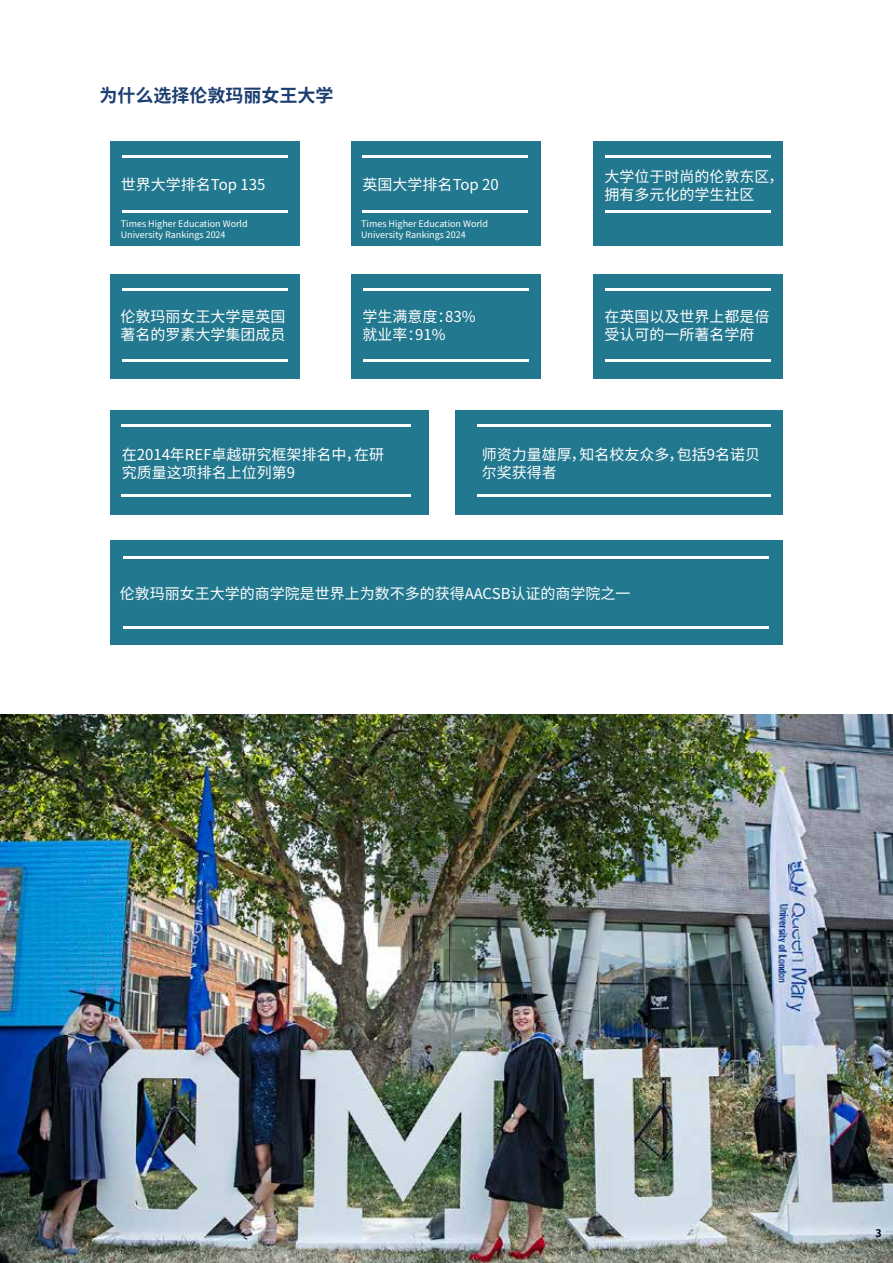
<style>
.page{position:relative;width:893px;height:1263px;background:#fff}
.page>*{position:absolute;margin:0;border:0;box-sizing:border-box;transform-origin:0 0}
.t1{font:700 18px "Noto Sans Hans";color:#1c3e70}
.t2{font:15px/18px "Noto Sans Hans";color:#fff}
.t3{font:700 10.5px "Noto Sans Hans";color:#000}
.t4{font:9px/10.8px "Noto Sans Hans";color:#fff}
</style>
<div class="page">
<img style="left:0;top:714px;width:893px;height:549px">
<div style="left:110px;top:142px;width:189px;height:104px;background:#22788f"></div>
<hr style="left:122px;top:156px;width:166px;height:2px;background:#fff">
<hr style="left:122px;top:211px;width:166px;height:2px;background:#fff">
<div style="left:352px;top:142px;width:189px;height:104px;background:#22788f"></div>
<hr style="left:362px;top:156px;width:166px;height:2px;background:#fff">
<hr style="left:362px;top:211px;width:166px;height:2px;background:#fff">
<div style="left:594px;top:142px;width:189px;height:104px;background:#22788f"></div>
<hr style="left:605px;top:156px;width:166px;height:2px;background:#fff">
<hr style="left:605px;top:211px;width:166px;height:2px;background:#fff">
<div style="left:110px;top:275px;width:189px;height:104px;background:#22788f"></div>
<hr style="left:122px;top:289px;width:166px;height:2px;background:#fff">
<hr style="left:122px;top:359px;width:166px;height:2px;background:#fff">
<div style="left:594px;top:275px;width:189px;height:104px;background:#22788f"></div>
<hr style="left:605px;top:289px;width:166px;height:2px;background:#fff">
<hr style="left:605px;top:359px;width:166px;height:2px;background:#fff">
<div style="left:110px;top:411px;width:319px;height:104px;background:#22788f"></div>
<hr style="left:122px;top:425px;width:289px;height:2px;background:#fff">
<hr style="left:122px;top:495px;width:289px;height:2px;background:#fff">
<div style="left:352px;top:275px;width:189px;height:104px;background:#22788f"></div>
<hr style="left:363px;top:289px;width:166px;height:2px;background:#fff">
<hr style="left:363px;top:359px;width:166px;height:2px;background:#fff">
<div style="left:110px;top:540px;width:673px;height:104px;background:#22788f"></div>
<hr style="left:124px;top:627px;width:645px;height:2px;background:#fff">
<div style="left:456px;top:411px;width:327px;height:104px;background:#22788f"></div>
<hr style="left:478px;top:425px;width:293px;height:2px;background:#fff">
<hr style="left:478px;top:495px;width:293px;height:2px;background:#fff">
<hr style="left:124px;top:556px;width:645px;height:2px;background:#fff">
<p class="t1" style="left:99px;top:85px;width:236px">为什么选择伦敦玛丽女王大学</p>
<p class="t2" style="left:121px;top:176px;width:146px">世界大学排名Top 135</p>
<p class="t4" style="left:121px;top:218px;width:128px">Times Higher Education World<br>University Rankings 2024</p>
<p class="t2" style="left:363px;top:176px;width:138px">英国大学排名Top 20</p>
<p class="t4" style="left:361px;top:218px;width:128px">Times Higher Education World<br>University Rankings 2024</p>
<p class="t2" style="left:604px;top:168px;width:181px">大学位于时尚的伦敦东区，拥有多元化的学生社区</p>
<p class="t2" style="left:120px;top:308px;width:167px">伦敦玛丽女王大学是英国著名的罗素大学集团成员</p>
<p class="t2" style="left:604px;top:308px;width:166px">在英国以及世界上都是倍受认可的一所著名学府</p>
<p class="t2" style="left:363px;top:308px;width:114px">学生满意度：83%就业率：91%</p>
<p class="t2" style="left:122px;top:446px;width:264px">在2014年REF卓越研究框架排名中，在研究质量这项排名上位列第9</p>
<p class="t2" style="left:482px;top:446px;width:280px">师资力量雄厚，知名校友众多，包括9名诺贝尔奖获得者</p>
<p class="t2" style="left:120px;top:584px;width:512px">伦敦玛丽女王大学的商学院是世界上为数不多的获得AACSB认证的商学院之一</p>
<p class="t3" style="left:876px;top:1227px;width:8px">3</p>
</div>
